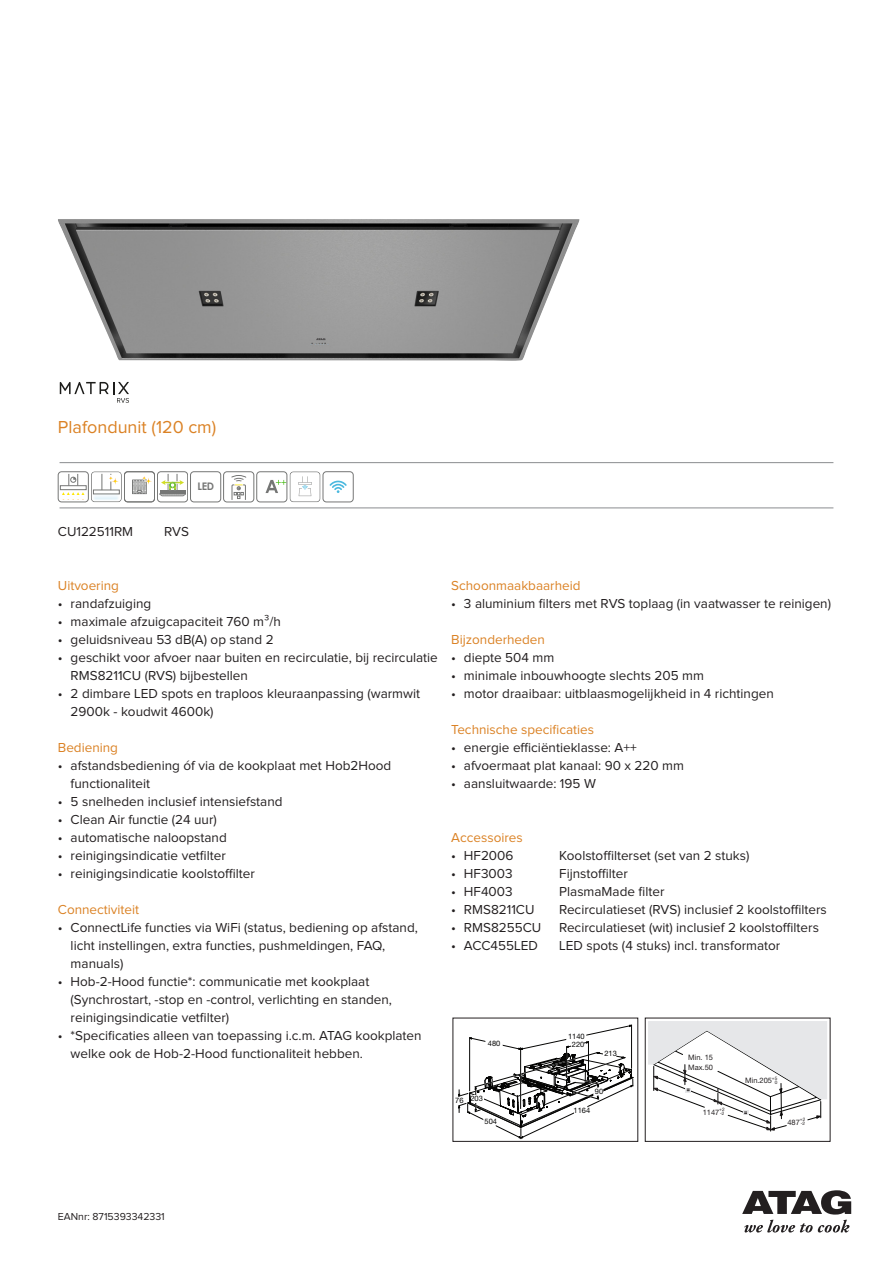
<style>
.page{position:relative;width:893px;height:1263px;background:#fff}
.page>*{position:absolute;margin:0;border:0;box-sizing:border-box;transform-origin:0 0}
.Productnaam{font:18px "Proxima Nova";color:#db8225}
.producttekst_bullet{font:13.5px/18px "Proxima Nova";color:#231f20}
.accessoire_overzicht{font:13.5px "Proxima Nova";color:#231f20}
.producttekst_tussenk{font:13.5px "Proxima Nova";color:#db8225}
.type_overzicht{font:13.5px "Proxima Nova";color:#231f20}
.EANnr{font:10.5px "Proxima Nova";color:#231f20}
.t1{font:700 10.5px "Century Gothic";color:#757675}
.t2{font:7.5px/9.4px "Helvetica Neue";color:#231f20}
.t3{font:7.5px "Helvetica Neue";color:#050504}
.t4{font:4.65px/3.9px "Helvetica Neue";color:#231f20}
</style>
<div class="page">
<hr style="left:60px;top:462px;width:773px;height:1px;background:#8a8c8f">
<hr style="left:60px;top:508px;width:773px;height:1px;background:#8a8c8f">
<svg style="left:744px;top:1220px;width:105px;height:12px"></svg>
<svg style="left:742px;top:1190px;width:109px;height:24px"></svg>
<img style="left:58px;top:219px;width:521px;height:142px">
<svg style="left:458px;top:1024px;width:175px;height:115px"></svg>
<svg style="left:648px;top:1021px;width:179px;height:110px"></svg>
<div style="left:58px;top:471px;width:31px;height:31px;border:1px solid #757675;border-radius:3px"></div>
<div style="left:60px;top:485px;width:27px;height:5px;border:1px solid #757675"></div>
<svg style="left:62px;top:492px;width:23px;height:3px"></svg>
<svg style="left:68px;top:474px;width:10px;height:12px"></svg>
<img style="left:91px;top:471px;width:31px;height:31px">
<div style="left:124px;top:471px;width:31px;height:31px;border:1px solid #757675;border-radius:3px"></div>
<div style="left:132px;top:480px;width:15px;height:14px;border:1px solid #757675"></div>
<svg style="left:133px;top:476px;width:19px;height:17px"></svg>
<div style="left:157px;top:471px;width:31px;height:31px;border:1px solid #757675;border-radius:3px"></div>
<svg style="left:159px;top:474px;width:27px;height:22px"></svg>
<div style="left:190px;top:471px;width:31px;height:31px;border:1px solid #757675;border-radius:3px"></div>
<div style="left:223px;top:471px;width:31px;height:31px;border:1px solid #757675;border-radius:3px"></div>
<svg style="left:227px;top:475px;width:24px;height:26px"></svg>
<div style="left:256px;top:471px;width:31px;height:31px;border:1px solid #757675;border-radius:3px"></div>
<svg style="left:265px;top:471px;width:55px;height:31px"></svg>
<div style="left:323px;top:471px;width:30px;height:31px;border:1px solid #757675;border-radius:3px"></div>
<svg style="left:329px;top:481px;width:18px;height:12px"></svg>
<svg style="left:60px;top:382px;width:69px;height:21px"></svg>
<p class="Productnaam" style="left:58px;top:419px;width:160px">Plafondunit (120 cm)</p>
<p class="t1" style="left:197px;top:478px;width:18px">LED</p>
<p class="type_overzicht" style="left:58px;top:525px;width:77px">CU122511RM</p>
<p class="type_overzicht" style="left:164px;top:525px;width:26px">RVS</p>
<p class="producttekst_tussenk" style="left:58px;top:579px;width:63px">Uitvoering</p>
<p class="producttekst_bullet" style="left:58px;top:595px;width:95px">• randafzuiging</p>
<p class="producttekst_bullet" style="left:58px;top:613px;width:224px">• maximale afzuigcapaciteit 760 m³/h</p>
<p class="producttekst_bullet" style="left:58px;top:631px;width:217px">• geluidsniveau 53 dB(A) op stand 2</p>
<p class="producttekst_bullet" style="left:71px;top:649px;width:369px;text-indent:-13px">• geschikt voor afvoer naar buiten en recirculatie, bij recirculatie<br>RMS8211CU (RVS) bijbestellen</p>
<p class="producttekst_bullet" style="left:71px;top:685px;width:351px;text-indent:-13px">• 2 dimbare LED spots en traploos kleuraanpassing (warmwit<br>2900k - koudwit 4600k)</p>
<p class="producttekst_tussenk" style="left:58px;top:741px;width:62px">Bediening</p>
<p class="producttekst_bullet" style="left:71px;top:757px;width:322px;text-indent:-13px">• afstandsbediening óf via de kookplaat met Hob2Hood functionaliteit</p>
<p class="producttekst_bullet" style="left:58px;top:793px;width:226px">• 5 snelheden inclusief intensiefstand</p>
<p class="producttekst_bullet" style="left:58px;top:811px;width:160px">• Clean Air functie (24 uur)</p>
<p class="producttekst_bullet" style="left:58px;top:829px;width:170px">• automatische naloopstand</p>
<p class="producttekst_bullet" style="left:58px;top:847px;width:169px">• reinigingsindicatie vetfilter</p>
<p class="producttekst_bullet" style="left:58px;top:865px;width:198px">• reinigingsindicatie koolstoffilter</p>
<p class="producttekst_tussenk" style="left:58px;top:903px;width:83px">Connectiviteit</p>
<p class="producttekst_bullet" style="left:71px;top:919px;width:349px;text-indent:-13px">• ConnectLife functies via WiFi (status, bediening op afstand, licht instellingen, extra functies, pushmeldingen, FAQ, manuals)</p>
<p class="producttekst_bullet" style="left:71px;top:973px;width:323px;text-indent:-13px">• Hob-2-Hood functie*: communicatie met kookplaat (Synchrostart, -stop en -control, verlichting en standen, reinigingsindicatie vetfilter)</p>
<p class="producttekst_bullet" style="left:71px;top:1027px;width:352px;text-indent:-13px">• *Specificaties alleen van toepassing i.c.m. ATAG kookplaten welke ook de Hob-2-Hood functionaliteit hebben.</p>
<p class="producttekst_tussenk" style="left:451px;top:579px;width:131px">Schoonmaakbaarheid</p>
<p class="producttekst_bullet" style="left:451px;top:595px;width:381px">• 3 aluminium filters met RVS toplaag (in vaatwasser te reinigen)</p>
<p class="producttekst_tussenk" style="left:451px;top:633px;width:95px">Bijzonderheden</p>
<p class="producttekst_bullet" style="left:451px;top:649px;width:105px">• diepte 504 mm</p>
<p class="producttekst_bullet" style="left:451px;top:667px;width:254px">• minimale inbouwhoogte slechts 205 mm</p>
<p class="producttekst_bullet" style="left:451px;top:685px;width:324px">• motor draaibaar: uitblaasmogelijkheid in 4 richtingen</p>
<p class="producttekst_tussenk" style="left:451px;top:723px;width:144px">Technische specificaties</p>
<p class="producttekst_bullet" style="left:451px;top:739px;width:187px">• energie efficiëntieklasse: A++</p>
<p class="producttekst_bullet" style="left:451px;top:757px;width:234px">• afvoermaat plat kanaal: 90 x 220 mm</p>
<p class="producttekst_bullet" style="left:451px;top:775px;width:146px">• aansluitwaarde: 195 W</p>
<p class="producttekst_tussenk" style="left:451px;top:831px;width:73px">Accessoires</p>
<p class="accessoire_overzicht" style="left:451px;top:849px;width:64px">• HF2006</p>
<p class="accessoire_overzicht" style="left:559px;top:849px;width:192px">Koolstoffilterset (set van 2 stuks)</p>
<p class="accessoire_overzicht" style="left:451px;top:867px;width:63px">• HF3003</p>
<p class="accessoire_overzicht" style="left:559px;top:867px;width:70px">Fijnstoffilter</p>
<p class="accessoire_overzicht" style="left:451px;top:885px;width:63px">• HF4003</p>
<p class="accessoire_overzicht" style="left:559px;top:885px;width:107px">PlasmaMade filter</p>
<p class="accessoire_overzicht" style="left:451px;top:903px;width:85px">• RMS8211CU</p>
<p class="accessoire_overzicht" style="left:559px;top:903px;width:269px">Recirculatieset (RVS) inclusief 2 koolstoffilters</p>
<p class="accessoire_overzicht" style="left:451px;top:921px;width:92px">• RMS8255CU</p>
<p class="accessoire_overzicht" style="left:559px;top:921px;width:261px">Recirculatieset (wit) inclusief 2 koolstoffilters</p>
<p class="accessoire_overzicht" style="left:451px;top:939px;width:88px">• ACC455LED</p>
<p class="accessoire_overzicht" style="left:559px;top:939px;width:223px">LED spots (4 stuks) incl. transformator</p>
<p class="t3" style="left:488px;top:1039px;width:14px">480</p>
<p class="t3" style="left:455px;top:1094px;width:29px">76 203</p>
<p class="t3" style="left:485px;top:1117px;width:14px">504</p>
<p class="t3" style="left:568px;top:1032px;width:18px">1140</p>
<p class="t3" style="left:572px;top:1040px;width:14px">220</p>
<p class="t3" style="left:604px;top:1049px;width:14px">213</p>
<p class="t3" style="left:595px;top:1086px;width:10px">90</p>
<p class="t3" style="left:574px;top:1106px;width:18px">1164</p>
<p class="t2" style="left:688px;top:1052px;width:26px">Min. 15<br>Max.50</p>
<p class="t2" style="left:703px;top:1108px;width:18px">1147</p>
<p class="t4" style="left:719px;top:1107px;width:7px">+2 -2</p>
<p class="t2" style="left:745px;top:1076px;width:34px">Min.205 <sup>+5</sup></p>
<p class="t4" style="left:775px;top:1080px;width:4px">0</p>
<p class="t2" style="left:787px;top:1117px;width:14px">487</p>
<p class="t4" style="left:800px;top:1117px;width:7px">+2 -2</p>
<p class="EANnr" style="left:58px;top:1212px;width:108px">EANnr: 8715393342331</p>
</div>
